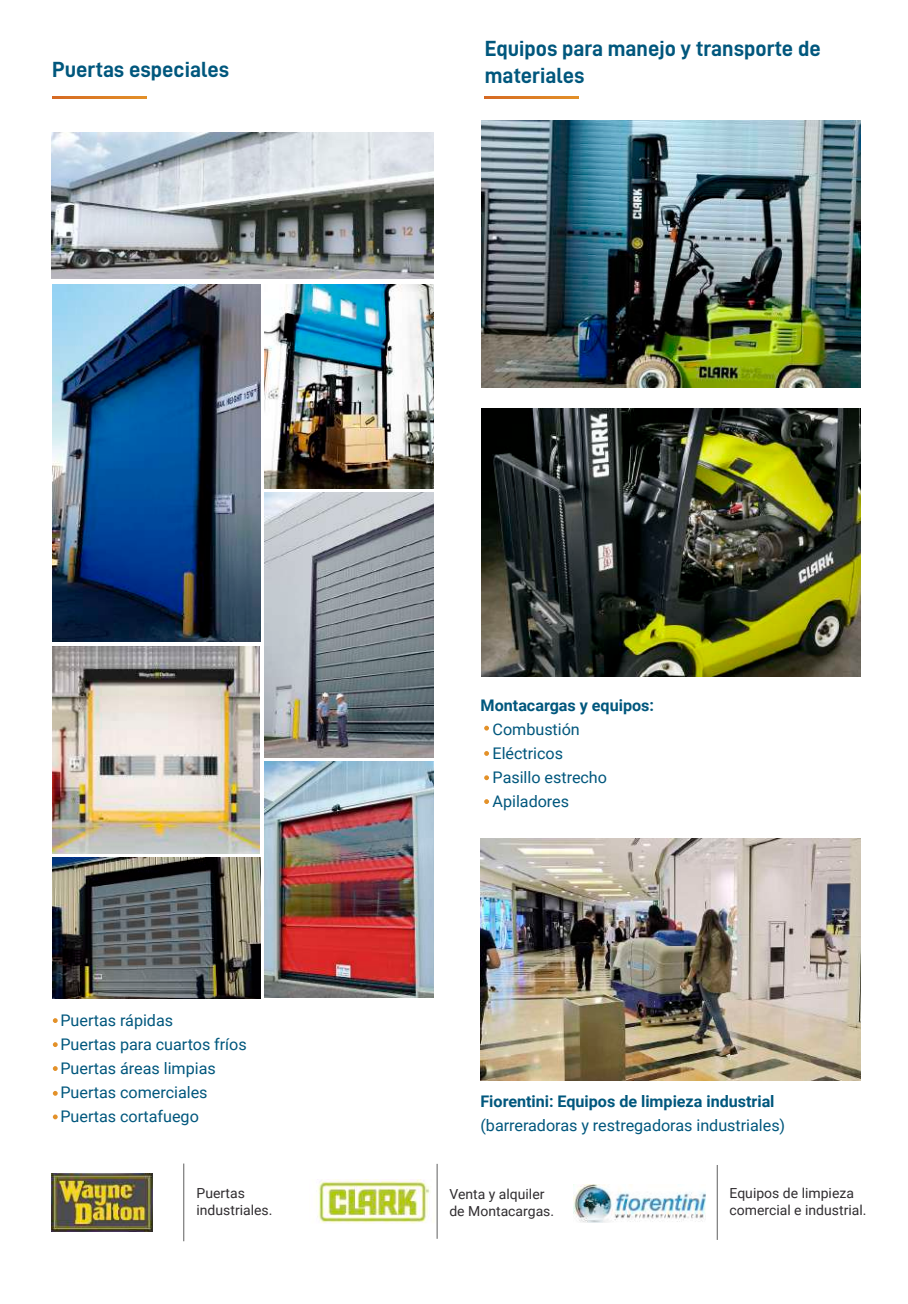
<style>
.page{position:relative;width:908px;height:1304px;background:#fff}
.page>*{position:absolute;margin:0;border:0;box-sizing:border-box;transform-origin:0 0}
.t1{font:22px/26.4px "D DIN Bold";color:#00577d}
.t2{font:16px/24px "Roboto";color:#00577d}
.t3{font:700 16px "Roboto";color:#00577d}
.t4{font:13.8px/16.6px "Roboto";color:#302d30}
</style>
<div class="page">
<svg style="left:484px;top:96px;width:94px;height:3px"></svg>
<svg style="left:484px;top:726px;width:5px;height:5px"></svg>
<svg style="left:484px;top:751px;width:5px;height:5px"></svg>
<svg style="left:484px;top:775px;width:5px;height:5px"></svg>
<svg style="left:484px;top:799px;width:5px;height:5px"></svg>
<img style="left:51px;top:1174px;width:101px;height:57px">
<hr style="left:183px;top:1164px;width:1px;height:77px;background:#5f5f5f">
<svg style="left:52px;top:96px;width:94px;height:3px"></svg>
<img style="left:51px;top:133px;width:382px;height:145px">
<img style="left:52px;top:284px;width:209px;height:358px">
<img style="left:264px;top:284px;width:169px;height:204px">
<img style="left:52px;top:646px;width:207px;height:207px">
<img style="left:264px;top:761px;width:169px;height:236px">
<img style="left:52px;top:858px;width:209px;height:141px">
<img style="left:264px;top:493px;width:169px;height:264px">
<svg style="left:53px;top:1018px;width:5px;height:5px"></svg>
<svg style="left:53px;top:1042px;width:5px;height:5px"></svg>
<svg style="left:53px;top:1066px;width:5px;height:5px"></svg>
<svg style="left:53px;top:1091px;width:5px;height:5px"></svg>
<svg style="left:53px;top:1114px;width:5px;height:5px"></svg>
<img style="left:480px;top:838px;width:380px;height:242px">
<img style="left:481px;top:120px;width:379px;height:268px">
<img style="left:481px;top:408px;width:379px;height:268px">
<img style="left:573px;top:1184px;width:131px;height:38px">
<hr style="left:716px;top:1165px;width:1px;height:75px;background:#5f5f5f">
<img style="left:316px;top:1179px;width:118px;height:44px">
<hr style="left:436px;top:1164px;width:1px;height:75px;background:#5f5f5f">
<h1 class="t1" style="left:52px;top:55px;width:178px">Puertas especiales</h1>
<h1 class="t1" style="left:484px;top:35px;width:337px">Equipos para manejo y transporte de materiales</h1>
<p class="t2" style="left:60px;top:1008px;width:188px">Puertas rápidas<br>Puertas para cuartos fríos<br>Puertas áreas limpias<br>Puertas comerciales<br>Puertas cortafuego</p>
<p class="t4" style="left:196px;top:1184px;width:77px">Puertas industriales.</p>
<p class="t3" style="left:480px;top:694px;width:175px">Montacargas y equipos:</p>
<p class="t2" style="left:492px;top:717px;width:116px">Combustión<br>Eléctricos<br>Pasillo estrecho<br>Apiladores</p>
<p class="t3" style="left:480px;top:1090px;width:295px">Fiorentini: Equipos de limpieza industrial</p>
<p class="t2" style="left:480px;top:1113px;width:306px">(barreradoras y restregadoras industriales)</p>
<p class="t4" style="left:449px;top:1185px;width:106px">Venta y alquiler de Montacargas.</p>
<p class="t4" style="left:729px;top:1185px;width:138px">Equipos de limpieza comercial e industrial.</p>
</div>
